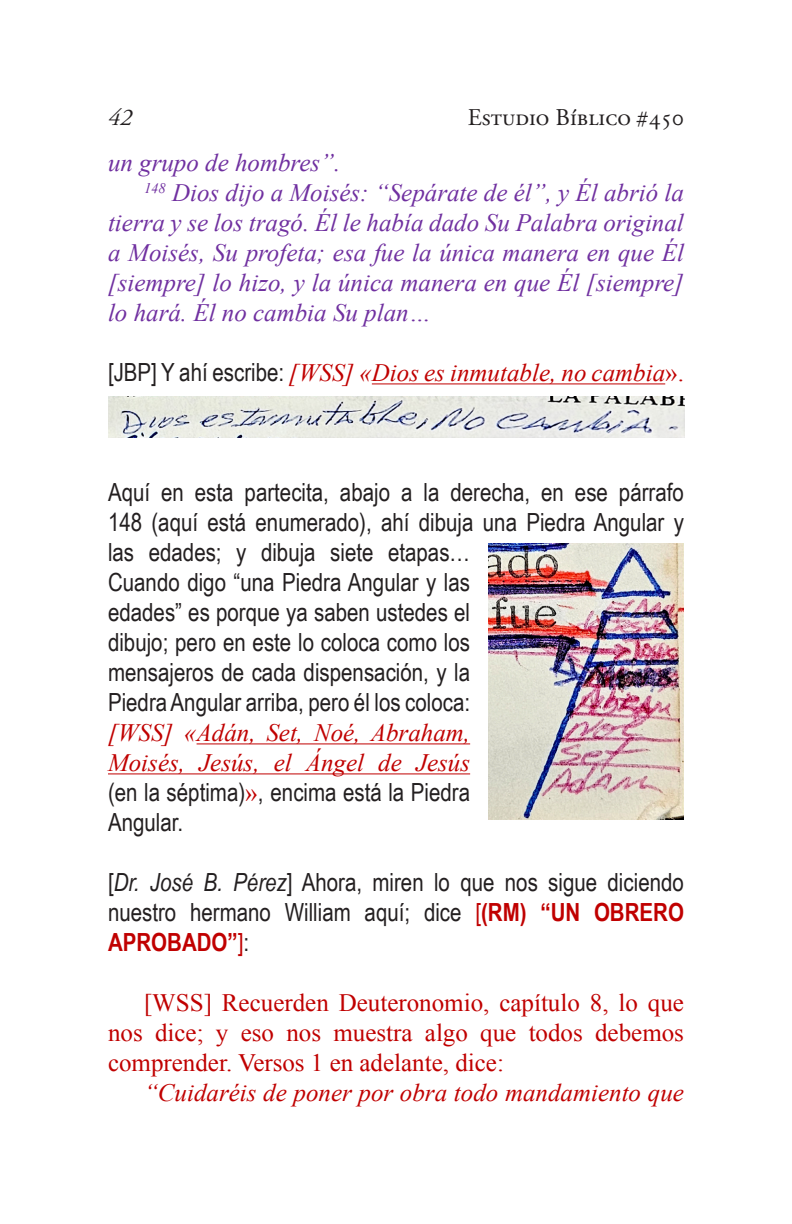
<style>
.page{position:relative;width:792px;height:1224px;background:#fff}
.page>*{position:absolute;margin:0;border:0;box-sizing:border-box;transform-origin:0 0}
.t1{font:25px/30px "Arial Narrow";color:#231f20}
.t2{font:italic 25px/30px "Times New Roman";color:#7030a0;text-align:justify}
.t3{font:25px/30px "Times New Roman";color:#c00000;text-align:justify}
.t4{font:italic 25px "Times New Roman";color:#c00000}
.t5{font:24px "Adobe Garamond Pro";color:#231f20}
.t6{font:italic 24px "Adobe Garamond Pro";color:#231f20}
.s1{font-family:"Arial Narrow";font-style:normal;color:#231f20}
.s2{font-style:normal}
.s3{font-family:"Times New Roman";font-style:italic;color:#c00000}
.s4{font-family:"Times New Roman";color:#c00000}
.s5{font-style:italic}
.s6{color:#c00000}
.s7{font-weight:700;color:#c00000}
</style>
<div class="page">
<hr style="left:372px;top:384px;width:293px;height:1px;background:#c00000">
<hr style="left:197px;top:744px;width:273px;height:1px;background:#c00000">
<hr style="left:108px;top:774px;width:362px;height:1px;background:#c00000">
<img style="left:108px;top:396px;width:576px;height:42px">
<img style="left:488px;top:544px;width:196px;height:275px">
<p class="t6" style="left:108px;top:103px;width:25px">42</p>
<p class="t5" style="left:468px;top:103px;width:218px">Estudio Bíblico #450</p>
<p class="t2" style="left:108px;top:147px;width:234px">un grupo de hombres”.</p>
<p class="t2" style="left:108px;top:177px;width:578px;text-indent:36px"><sup>148</sup> Dios dijo a Moisés: “Sepárate de él”, y Él abrió la tierra y se los tragó. Él le había dado Su Palabra original a Moisés, Su profeta; esa fue la única manera en que Él [siempre] lo hizo, y la única manera en que Él [siempre] lo hará. Él no cambia Su plan…</p>
<p class="t4" style="left:108px;top:356px;width:577px"><span class="s1">[JBP] Y ahí escribe:</span> [WSS] «Dios es inmutable, no cambia<span class="s2">».</span></p>
<p class="t1" style="left:108px;top:476px;width:578px">Aquí en esta partecita, abajo a la derecha, en ese párrafo 148 (aquí está enumerado), ahí dibuja una Piedra Angular y las edades; y dibuja siete etapas…<br>Cuando digo “una Piedra Angular y las<br>edades” es porque ya saben ustedes el<br>dibujo; pero en este lo coloca como los<br>mensajeros de cada dispensación, y la<br>Piedra Angular arriba, pero él los coloca:<br><span class="s3">[WSS] «Adán, Set, Noé, Abraham,<br>Moisés, Jesús, el Ángel de Jesús<br></span>(en la séptima)<span class="s4">»</span>, encima está la Piedra<br>Angular.</p>
<p class="t1" style="left:108px;top:866px;width:578px;text-align:justify">[<span class="s5">Dr. José B. Pérez</span>] Ahora, miren lo que nos sigue diciendo nuestro hermano William aquí; dice <span class="s6">[</span><span class="s7">(RM) “UN OBRERO APROBADO”</span><span class="s6">]</span>:</p>
<p class="t3" style="left:108px;top:987px;width:578px;text-indent:36px">[WSS] Recuerden Deuteronomio, capítulo 8, lo que nos dice; y eso nos muestra algo que todos debemos comprender. Versos 1 en adelante, dice:</p>
<p class="t4" style="left:144px;top:1076px;width:541px">“Cuidaréis de poner por obra todo mandamiento que</p>
</div>
